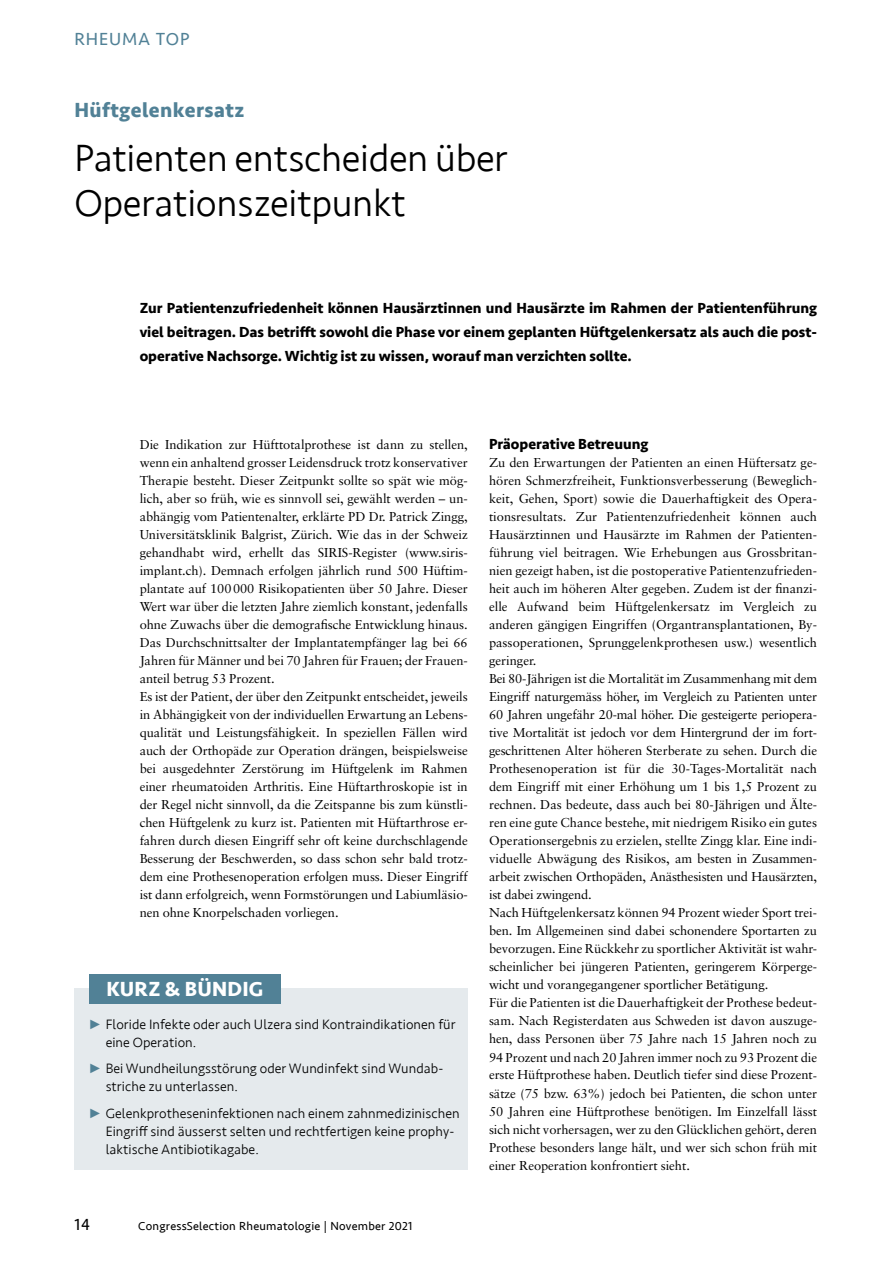
<style>
.page{position:relative;width:893px;height:1263px;background:#fff}
.page>*{position:absolute;margin:0;border:0;box-sizing:border-box;transform-origin:0 0}
.t1{font:300 39px/45px "Seravek";letter-spacing:-.01em;color:#000}
.t2{font:700 21px "Seravek";letter-spacing:.02em;color:#518196}
.t3{font:700 21px "Seravek";letter-spacing:.01em;color:#fff}
.t4{font:18px "Seravek";letter-spacing:.05em;color:#518196}
.t5{font:16.5px "Seravek";color:#000}
.t6{font:700 15px/24px "Seravek";color:#000;text-align:justify}
.t7{font:300 13.95px/18px "Seravek";letter-spacing:.005em;color:#000}
.t8{font:12.9px/18px "Sabon";letter-spacing:-.005em;color:#000}
.t9{font:12px "Seravek";letter-spacing:.02em;color:#000}
</style>
<div class="page">
<div style="left:74px;top:988px;width:394px;height:181px;background:#e5eaed"></div>
<div style="left:89px;top:974px;width:192px;height:29px;background:#518196"></div>
<h3 class="t4" style="left:74px;top:25px;width:116px">RHEUMA TOP</h3>
<h2 class="t2" style="left:74px;top:93px;width:172px">Hüftgelenkersatz</h2>
<h1 class="t1" style="left:74px;top:136px;width:435px">Patienten entscheiden über<br>Operationszeitpunkt</h1>
<p class="t6" style="left:140px;top:296px;width:679px">Zur Patientenzufriedenheit können Hausärztinnen und Hausärzte im Rahmen der Patientenführung viel beitragen. Das betrifft sowohl die Phase vor einem geplanten Hüftgelenkersatz als auch die post&shy;operative Nachsorge. Wichtig ist zu wissen, worauf man verzichten sollte.</p>
<p class="t8" style="left:140px;top:436px;width:330px">Die Indikation zur Hüfttotalprothese ist dann zu stellen, wenn ein anhaltend grosser Leidensdruck trotz konservativer Therapie besteht. Dieser Zeitpunkt sollte so spät wie mög&shy;lich, aber so früh, wie es sinnvoll sei, gewählt werden – un&shy;abhängig vom Patientenalter, erklärte PD Dr. Patrick Zingg, Universitätsklinik Balgrist, Zürich. Wie das in der Schweiz gehandhabt wird, erhellt das SIRIS-Register (www.siris&shy;implant.ch). Demnach erfolgen jährlich rund 500 Hüftim&shy;plantate auf 100000 Risikopatienten über 50 Jahre. Dieser Wert war über die letzten Jahre ziemlich konstant, jedenfalls ohne Zuwachs über die demografische Entwicklung hinaus.<br>Das Durchschnittsalter der Implantatempfänger lag bei 66<br>Jahren für Männer und bei 70 Jahren für Frauen; der Frauen&shy;anteil betrug 53 Prozent.<br>Es ist der Patient, der über den Zeitpunkt entscheidet, jeweils in Abhängigkeit von der individuellen Erwartung an Lebens&shy;qualität und Leistungsfähigkeit. In speziellen Fällen wird auch der Orthopäde zur Operation drängen, beispielsweise bei ausgedehnter Zerstörung im Hüftgelenk im Rahmen einer rheumatoiden Arthritis. Eine Hüftarthroskopie ist in der Regel nicht sinnvoll, da die Zeitspanne bis zum künstli&shy;chen Hüftgelenk zu kurz ist. Patienten mit Hüftarthrose er&shy;fahren durch diesen Eingriff sehr oft keine durchschlagende Besserung der Beschwerden, so dass schon sehr bald trotz&shy;dem eine Prothesenoperation erfolgen muss. Dieser Eingriff ist dann erfolgreich, wenn Formstörungen und Labiumläsio&shy;nen ohne Knorpelschaden vorliegen.</p>
<p class="t6" style="left:489px;top:432px;width:161px">Präoperative Betreuung</p>
<p class="t8" style="left:489px;top:454px;width:330px">Zu den Erwartungen der Patienten an einen Hüftersatz ge&shy;hören Schmerzfreiheit, Funktionsverbesserung (Beweglich&shy;keit, Gehen, Sport) sowie die Dauerhaftigkeit des Opera&shy;tionsresultats. Zur Patientenzufriedenheit können auch Hausärztinnen und Hausärzte im Rahmen der Patienten&shy;führung viel beitragen. Wie Erhebungen aus Grossbritan&shy;nien gezeigt haben, ist die postoperative Patientenzufrieden&shy;heit auch im höheren Alter gegeben. Zudem ist der finanzi&shy;elle Aufwand beim Hüftgelenkersatz im Vergleich zu anderen gängigen Eingriffen (Organtransplantationen, By&shy;passoperationen, Sprunggelenkprothesen usw.) wesentlich geringer.<br>Bei 80-Jährigen ist die Mortalität im Zusammenhang mit dem Eingriff naturgemäss höher, im Vergleich zu Patienten unter 60 Jahren ungefähr 20-mal höher. Die gesteigerte periopera&shy;tive Mortalität ist jedoch vor dem Hintergrund der im fort&shy;geschrittenen Alter höheren Sterberate zu sehen. Durch die Prothesenoperation ist für die 30-Tages-Mortalität nach dem Eingriff mit einer Erhöhung um 1 bis 1,5 Prozent zu rechnen. Das bedeute, dass auch bei 80-Jährigen und Älte&shy;ren eine gute Chance bestehe, mit niedrigem Risiko ein gutes Operationsergebnis zu erzielen, stellte Zingg klar. Eine indi&shy;viduelle Abwägung des Risikos, am besten in Zusammen&shy;arbeit zwischen Orthopäden, Anästhesisten und Hausärzten, ist dabei zwingend.<br>Nach Hüftgelenkersatz können 94 Prozent wieder Sport trei&shy;ben. Im Allgemeinen sind dabei schonendere Sportarten zu bevorzugen. Eine Rückkehr zu sportlicher Aktivität ist wahr&shy;scheinlicher bei jüngeren Patienten, geringerem Körperge&shy;wicht und vorangegangener sportlicher Betätigung.<br>Für die Patienten ist die Dauerhaftigkeit der Prothese bedeut&shy;sam. Nach Registerdaten aus Schweden ist davon auszuge&shy;hen, dass Personen über 75 Jahre nach 15 Jahren noch zu 94 Prozent und nach 20 Jahren immer noch zu 93 Prozent die erste Hüftprothese haben. Deutlich tiefer sind diese Prozent&shy;sätze (75 bzw. 63%) jedoch bei Patienten, die schon unter 50 Jahren eine Hüftprothese benötigen. Im Einzelfall lässt sich nicht vorhersagen, wer zu den Glücklichen gehört, deren Prothese besonders lange hält, und wer sich schon früh mit einer Reoperation konfrontiert sieht.</p>
<h2 class="t3" style="left:106px;top:972px;width:159px">KURZ &amp; BÜNDIG</h2>
<p class="t7" style="left:106px;top:1015px;width:351px">Floride Infekte oder auch Ulzera sind Kontraindikationen für eine Operation.</p>
<p class="t7" style="left:106px;top:1060px;width:339px">Bei Wundheilungsstörung oder Wundinfekt sind Wundab&shy;striche zu unterlassen.</p>
<p class="t7" style="left:106px;top:1104px;width:356px">Gelenkprotheseninfektionen nach einem zahnmedizinischen<br>Eingriff sind äusserst selten und rechtfertigen keine prophy&shy;laktische Antibiotikagabe.</p>
<p class="t5" style="left:74px;top:1212px;width:17px">14</p>
<p class="t9" style="left:138px;top:1217px;width:275px">CongressSelection Rheumatologie | November 2021</p>
</div>
